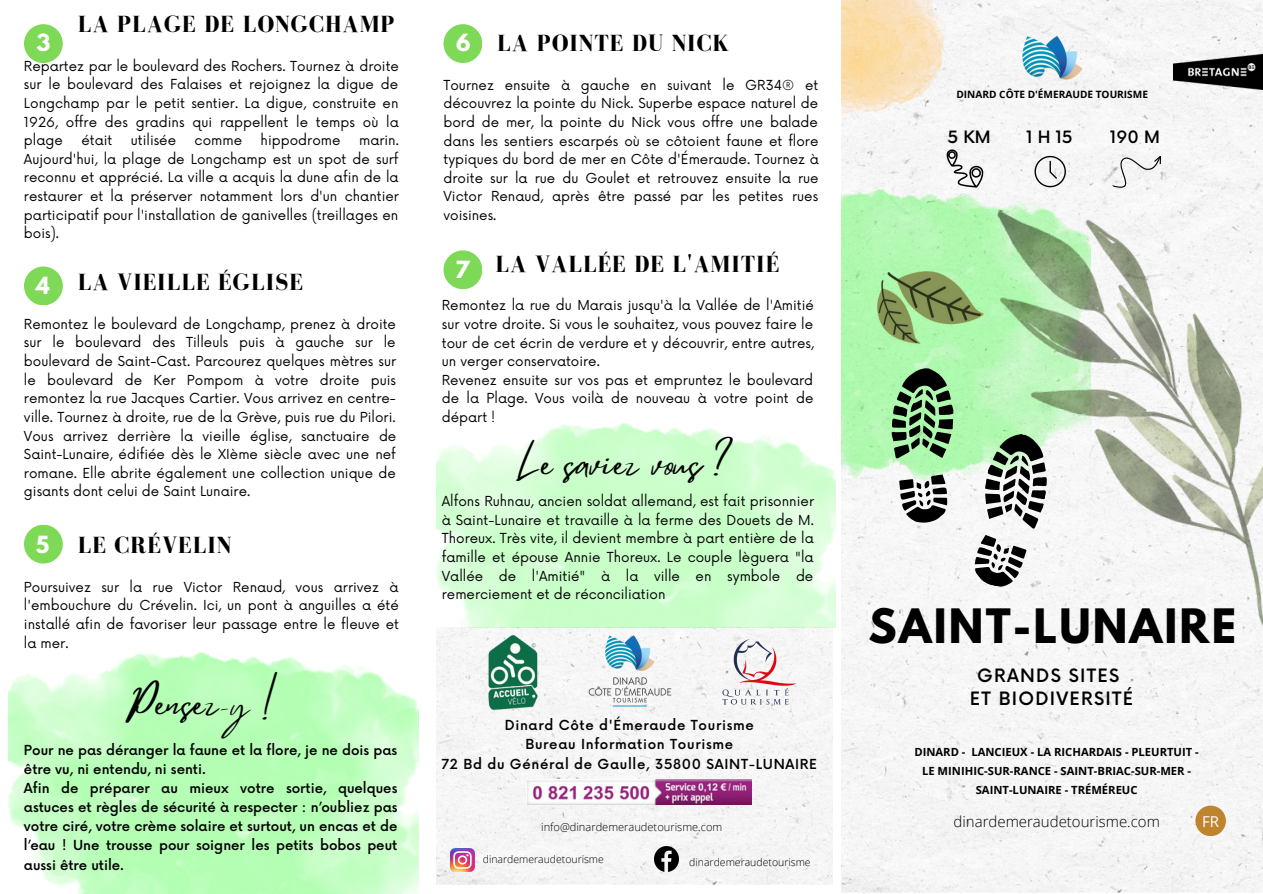
<style>
.page{position:relative;width:1263px;height:894px;background:#fff}
.page>*{position:absolute;margin:0;border:0;box-sizing:border-box;transform-origin:0 0}
.t1{font:700 42px "League Spartan";letter-spacing:.05em;color:#000}
.t2{font:36px "Mistrully";color:#000}
.t3{font:700 24px "Bodoni FLF";letter-spacing:.04em;color:#000}
.t4{font:700 21px "League Spartan";color:#fff}
.t5{font:18px "Mistrully";color:#000}
.t6{font:500 17.85px "Now";letter-spacing:.07em;color:#000}
.t7{font:500 16.65px "Now";color:#000}
.t8{font:300 15px "Open Sans";color:#000}
.t9{font:15px "Open Sans";color:#fff}
.t10{font:13.5px/18.6px "Now";color:#000;text-align:justify}
.t11{font:500 13.5px/19px "Now";color:#000}
.t12{font:500 13.5px "Now";letter-spacing:.05em;color:#000}
.t13{font:700 11.25px/18.8px "Open Sans";color:#000;text-align:center}
.t14{font:300 11.1px "Open Sans";color:#000}
.t15{font:300 10.5px "Open Sans";color:#000}
.t16{font:700 10.05px "Open Sans";color:#000}
</style>
<div class="page">
<div style="left:841px;top:0;width:422px;height:892px;background:#f6f6f6"></div>
<img style="left:841px;top:188px;width:249px;height:295px">
<img style="left:841px;top:0;width:105px;height:113px">
<img style="left:1021px;top:34px;width:62px;height:47px">
<img style="left:1173px;top:54px;width:89px;height:35px">
<svg style="left:1034px;top:156px;width:32px;height:31px"></svg>
<svg style="left:946px;top:149px;width:37px;height:39px"></svg>
<svg style="left:1105px;top:139px;width:60px;height:62px"></svg>
<img style="left:975px;top:210px;width:288px;height:418px">
<svg style="left:972px;top:430px;width:76px;height:159px"></svg>
<svg style="left:892px;top:368px;width:61px;height:90px;background:#5d855d"></svg>
<svg style="left:899px;top:474px;width:48px;height:48px"></svg>
<div style="left:1195px;top:805px;width:31px;height:30px;background:#bf852e;border-radius:50%"></div>
<div style="left:24px;top:24px;width:39px;height:39px;background:#7ed957;border-radius:50%"></div>
<div style="left:24px;top:266px;width:39px;height:39px;background:#7ed957;border-radius:50%"></div>
<img style="left:8px;top:652px;width:411px;height:241px">
<div style="left:443px;top:24px;width:39px;height:39px;background:#7ed957;border-radius:50%"></div>
<div style="left:443px;top:250px;width:39px;height:39px;background:#7ed957;border-radius:50%"></div>
<div style="left:437px;top:627px;width:396px;height:257px;background:#f6f6f6"></div>
<img style="left:587px;top:633px;width:86px;height:76px">
<img style="left:526px;top:778px;width:225px;height:26px">
<img style="left:451px;top:847px;width:23px;height:24px">
<img style="left:654px;top:846px;width:25px;height:25px">
<img style="left:466px;top:627px;width:94px;height:90px">
<img style="left:722px;top:639px;width:73px;height:67px">
<img style="left:878px;top:272px;width:106px;height:71px">
<div style="left:24px;top:524px;width:39px;height:39px;background:#7ed957;border-radius:50%"></div>
<p class="t4" style="left:37px;top:32px;width:15px">3</p>
<p class="t3" style="left:78px;top:11px;width:318px">LA PLAGE DE LONGCHAMP</p>
<p class="t10" style="left:24px;top:57px;width:377px">Repartez par le boulevard des Rochers. Tournez à droite sur le boulevard des Falaises et rejoignez la digue de Longchamp par le petit sentier. La digue, construite en 1926, offre des gradins qui rappellent le temps où la plage</p>
<p class="t10" style="left:81px;top:132px;width:32px">était</p>
<p class="t10" style="left:131px;top:132px;width:47px">utilisée</p>
<p class="t10" style="left:195px;top:132px;width:49px">comme</p>
<p class="t10" style="left:261px;top:132px;width:81px">hippodrome</p>
<p class="t10" style="left:24px;top:132px;width:377px;text-indent:335px">marin.<br>Aujourd'hui, la plage de Longchamp est un spot de surf reconnu et apprécié. La ville a acquis la dune afin de la restaurer et la préserver notamment lors d'un chantier participatif pour l'installation de ganivelles (treillages en bois).</p>
<p class="t4" style="left:36px;top:275px;width:15px">4</p>
<p class="t3" style="left:78px;top:269px;width:227px">LA VIEILLE ÉGLISE</p>
<p class="t10" style="left:24px;top:315px;width:374px">Remontez le boulevard de Longchamp, prenez à droite sur le boulevard des Tilleuls puis à gauche sur le boulevard de Saint-Cast. Parcourez quelques mètres sur le boulevard de Ker Pompom à votre droite puis remontez la rue Jacques Cartier. Vous arrivez en centre&shy;ville. Tournez à droite, rue de la Grève, puis rue du Pilori.<br>Vous arrivez derrière la vieille église, sanctuaire de Saint-Lunaire, édifiée dès le XIème siècle avec une nef romane. Elle abrite également une collection unique de gisants dont celui de Saint Lunaire.</p>
<p class="t4" style="left:36px;top:533px;width:15px">5</p>
<p class="t3" style="left:78px;top:532px;width:155px">LE CRÉVELIN</p>
<p class="t10" style="left:24px;top:578px;width:377px">Poursuivez sur la rue Victor Renaud, vous arrivez à l'embouchure du Crévelin. Ici, un pont à anguilles a été installé afin de favoriser leur passage entre le fleuve et la mer.</p>
<p class="t2" style="left:127px;top:674px;width:154px">Pensez y !</p>
<p class="t5" style="left:220px;top:698px;width:11px">-</p>
<p class="t11" style="left:24px;top:741px;width:375px">Pour ne pas déranger la faune et la flore, je ne dois pas être vu, ni entendu, ni senti.</p>
<p class="t11" style="left:24px;top:779px;width:375px;text-align:justify">Afin de préparer au mieux votre sortie, quelques astuces et règles de sécurité à respecter : n’oubliez pas votre ciré, votre crème solaire et surtout, un encas et de l’eau ! Une trousse pour soigner les petits bobos peut aussi être utile.</p>
<p class="t4" style="left:456px;top:32px;width:16px">6</p>
<p class="t3" style="left:497px;top:30px;width:234px">LA POINTE DU NICK</p>
<p class="t10" style="left:443px;top:76px;width:377px">Tournez ensuite à gauche en suivant le GR34® et découvrez la pointe du Nick. Superbe espace naturel de bord de mer, la pointe du Nick vous offre une balade dans les sentiers escarpés où se côtoient faune et flore typiques du bord de mer en Côte d'Émeraude. Tournez à droite sur la rue du Goulet et retrouvez ensuite la rue Victor Renaud, après être passé par les petites rues voisines.</p>
<p class="t4" style="left:455px;top:259px;width:16px">7</p>
<p class="t3" style="left:495px;top:251px;width:285px">LA VALLÉE DE L'AMITIÉ</p>
<p class="t10" style="left:442px;top:297px;width:374px">Remontez la rue du Marais jusqu'à la Vallée de l'Amitié sur votre droite. Si vous le souhaitez, vous pouvez faire le tour de cet écrin de verdure et y découvrir, entre autres, un verger conservatoire.</p>
<p class="t10" style="left:442px;top:371px;width:373px">Revenez ensuite sur vos pas et empruntez le boulevard de la Plage. Vous voilà de nouveau à votre point de départ !</p>
<p class="t2" style="left:517px;top:434px;width:219px">Le saviez vous ?</p>
<p class="t10" style="left:442px;top:492px;width:374px">Alfons Ruhnau, ancien soldat allemand, est fait prisonnier à Saint-Lunaire et travaille à la ferme des Douets de M.<br>Thoreux. Très vite, il devient membre à part entière de la famille et épouse Annie Thoreux. Le couple lèguera "la Vallée de l'Amitié" à la ville en symbole de remerciement et de réconciliation</p>
<p class="t12" style="left:505px;top:717px;width:251px">Dinard Côte d'Émeraude Tourisme</p>
<p class="t12" style="left:525px;top:737px;width:209px">Bureau Information Tourisme</p>
<p class="t12" style="left:442px;top:756px;width:377px">72 Bd du Général de Gaulle, 35800 SAINT-LUNAIRE</p>
<p class="t14" style="left:541px;top:818px;width:183px">info@dinardemeraudetourisme.com</p>
<p class="t15" style="left:483px;top:851px;width:123px">dinardemeraudetourisme</p>
<p class="t15" style="left:689px;top:854px;width:123px">dinardemeraudetourisme</p>
<p class="t16" style="left:956px;top:88px;width:193px">DINARD CÔTE D'ÉMERAUDE TOURISME</p>
<p class="t7" style="left:948px;top:128px;width:44px">5 KM</p>
<p class="t7" style="left:1026px;top:128px;width:48px">1H15</p>
<p class="t7" style="left:1110px;top:128px;width:51px">190 M</p>
<p class="t1" style="left:869px;top:604px;width:369px">SAINT-LUNAIRE</p>
<p class="t6" style="left:977px;top:665px;width:143px">GRANDS SITES</p>
<p class="t6" style="left:970px;top:689px;width:165px">ET BIODIVERSITÉ</p>
<p class="t13" style="left:914px;top:742px;width:286px">DINARD - LANCIEUX - LA RICHARDAIS - PLEURTUIT -</p>
<p class="t13" style="left:922px;top:761px;width:271px">LE MINIHIC-SUR-RANCE - SAINT-BRIAC-SUR-MER -<br>SAINT-LUNAIRE - TRÉMÉREUC</p>
<p class="t8" style="left:954px;top:811px;width:208px">dinardemeraudetourisme.com</p>
<p class="t9" style="left:1202px;top:810px;width:19px">FR</p>
</div>
